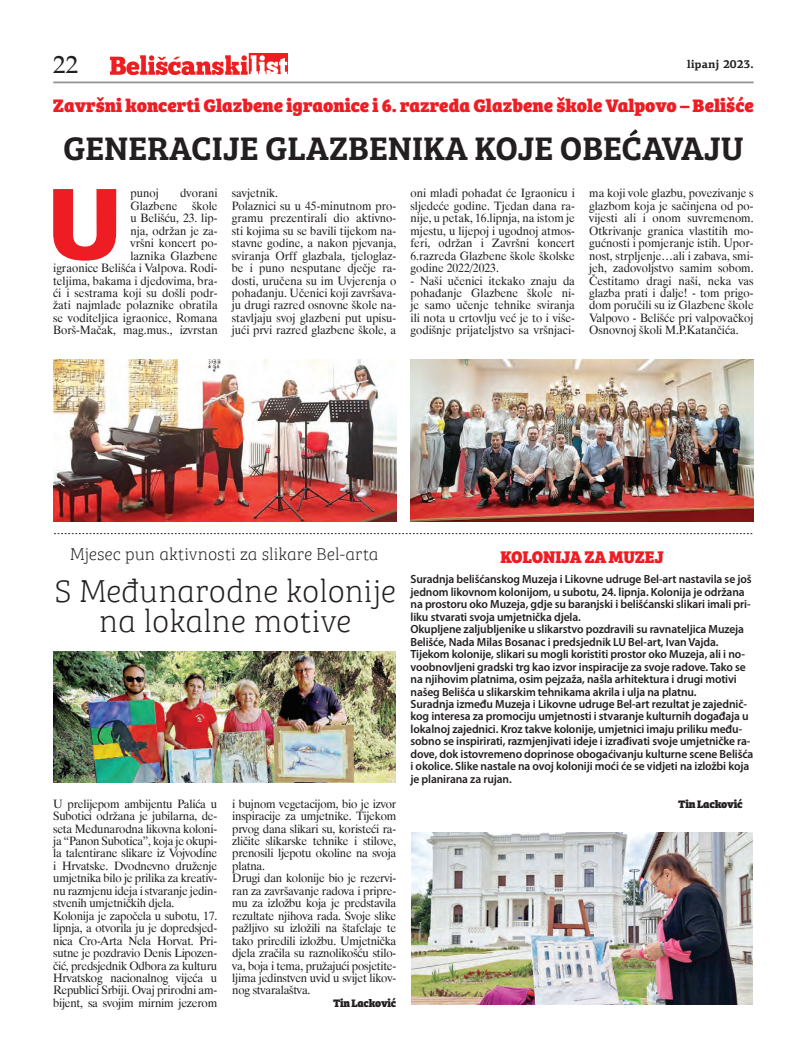
<style>
.page{position:relative;width:798px;height:1063px;background:#fff}
.page>*{position:absolute;margin:0;border:0;box-sizing:border-box;transform-origin:0 0}
.t1{font:900 102.25px "PF Agora Sans Pro";color:#ee1d23}
.t2{font:600 33.75px "Bree Serif";color:#231f20}
.t3{font:100 32.5px/29.2px "Bree Serif";color:#231f20;text-align:center}
.t4{font:25px "Palatino Roman";color:#231f20}
.t5{font:800 18.75px "Bree Serif";color:#ee1d23}
.t6{font:100 17.5px "Bree Serif";color:#231f20}
.t7{font:800 17.5px "Bree Serif";letter-spacing:-.01em;color:#ee1d23}
.t8{font:11.88px/12.5px "Dutch 801 BT";letter-spacing:-.02em;color:#231f20;text-align:justify}
.t9{font:600 11.88px/12.5px "Myriad Pro";letter-spacing:-.01em;color:#231f20}
.t10{font:11.88px/12.5px "Dutch 801 BT";color:#231f20;text-align:right}
.t11{font:800 11.25px "Bree Serif";letter-spacing:-.02em;color:#231f20}
.t12{font:700 11.25px "PF Agora Serif Pro";color:#231f20}
</style>
<div class="page">
<hr style="left:53px;top:82px;width:700px;height:1px;background:#939598">
<img style="left:110px;top:53px;width:178px;height:21px">
<img style="left:53px;top:652px;width:342px;height:131px">
<img style="left:411px;top:833px;width:341px;height:172px">
<img style="left:410px;top:359px;width:343px;height:162px">
<img style="left:53px;top:359px;width:343px;height:162px">
<svg style="left:54px;top:533px;width:698px;height:1px"></svg>
<p class="t4" style="left:53px;top:50px;width:26px">22</p>
<p class="t12" style="left:686px;top:57px;width:68px">lipanj 2023.</p>
<p class="t5" style="left:53px;top:90px;width:702px">Završni koncerti Glazbene igraonice i 6. razreda Glazbene škole Valpovo – Belišće</p>
<p class="t2" style="left:63px;top:123px;width:682px">GENERACIJE GLAZBENIKA KOJE OBEĆAVAJU</p>
<p class="t10" style="left:232px;top:187px;width:166px;text-align:left">savjetnik.<br>Polaznici su u 45-minutnom pro&shy;gramu prezentirali dio aktivno&shy;sti kojima su se bavili tijekom na&shy;stavne godine, a nakon pjevanja, sviranja Orff glazbala, tjeloglaz&shy;be i puno nesputane dječje ra&shy;dosti, uručena su im Uvjerenja o pohađanju. Učenici koji završava&shy;ju drugi razred osnovne škole na&shy;stavljaju svoj glazbeni put upisu&shy;jući prvi razred glazbene škole, a</p>
<p class="t8" style="left:410px;top:187px;width:166px">oni mlađi pohađat će Igraonicu i sljedeće godine. Tjedan dana ra&shy;nije, u petak, 16.lipnja, na istom je mjestu, u lijepoj i ugodnoj atmos&shy;feri, održan i Završni koncert 6.razreda Glazbene škole školske godine 2022/2023.</p>
<p class="t8" style="left:589px;top:187px;width:166px">ma koji vole glazbu, povezivanje s glazbom koja je sačinjena od po&shy;vijesti ali i onom suvremenom.<br>Otkrivanje granica vlastitih mo&shy;gućnosti i pomjeranje istih. Upor&shy;nost, strpljenje…ali i zabava, smi&shy;jeh, zadovoljstvo samim sobom.<br>Čestitamo dragi naši, neka vas glazba prati i dalje! - tom prigo&shy;dom poručili su iz Glazbene škole Valpovo - Belišće pri valpovačkoj Osnovnoj školi M.P.Katančića.</p>
<p class="t10" style="left:53px;top:187px;width:166px">dvorani<br>Glazbene škole<br>u Belišću, 23. lip-<br>nja, održan je za-<br>vršni koncert po-<br>laznika Glazbene<br>igraonice Belišća i Valpova. Rodi&shy;teljima, bakama i djedovima, bra&shy;ći i sestrama koji su došli podr&shy;žati najmlađe polaznike obratila se voditeljica igraonice, Romana<br>Borš-Mačak, mag.mus., izvrstan</p>
<p class="t1" style="left:47px;top:157px;width:78px">U</p>
<p class="t8" style="left:130px;top:187px;width:30px">punoj</p>
<p class="t8" style="left:410px;top:274px;width:166px">- Naši učenici itekako znaju da pohađanje Glazbene škole ni&shy;je samo učenje tehnike sviranja ili nota u crtovlju već je to i više&shy;godišnje prijateljstvo sa vršnjaci-</p>
<p class="t6" style="left:70px;top:541px;width:310px">Mjesec pun aktivnosti za slikare Bel-arta</p>
<p class="t3" style="left:55px;top:575px;width:343px">S Međunarodne kolonije na lokalne motive</p>
<p class="t8" style="left:53px;top:797px;width:165px;text-align:left">U prelijepom ambijentu Palića u Subotici održana je jubilarna, de&shy;seta Međunarodna likovna koloni&shy;ja “Panon Subotica”, koja je okupi&shy;la talentirane slikare iz Vojvodine i Hrvatske. Dvodnevno druženje umjetnika bilo je prilika za kreativ&shy;nu razmjenu ideja i stvaranje jedin&shy;stvenih umjetničkih djela.<br>Kolonija je započela u subotu, 17. lipnja, a otvorila ju je dopredsjed&shy;nica Cro-Arta Nela Horvat. Pri&shy;sutne je pozdravio Denis Lipozen&shy;čić, predsjednik Odbora za kulturu Hrvatskog nacionalnog vijeća u Republici Srbiji. Ovaj prirodni am&shy;bijent, sa svojim mirnim jezerom</p>
<p class="t8" style="left:232px;top:797px;width:165px;text-align:left">i bujnom vegetacijom, bio je izvor inspiracije za umjetnike. Tijekom prvog dana slikari su, koristeći ra&shy;zličite slikarske tehnike i stilove, prenosili ljepotu okoline na svoja platna.<br>Drugi dan kolonije bio je rezervi&shy;ran za završavanje radova i pripre&shy;mu za izložbu koja je predstavila rezultate njihova rada. Svoje slike pažljivo su izložili na štafelaje te tako priredili izložbu. Umjetnička djela zračila su raznolikošću stilo&shy;va, boja i tema, pružajući posjetite&shy;ljima jedinstven uvid u svijet likov&shy;nog stvaralaštva.</p>
<p class="t11" style="left:333px;top:994px;width:65px">Tin Lacković</p>
<p class="t7" style="left:500px;top:542px;width:165px">Kolonija za Muzej</p>
<p class="t9" style="left:410px;top:573px;width:344px">Suradnja belišćanskog Muzeja i Likovne udruge Bel-art nastavila se još jednom likovnom kolonijom, u subotu, 24. lipnja. Kolonija je održana na prostoru oko Muzeja, gdje su baranjski i belišćanski slikari imali pri&shy;liku stvarati svoja umjetnička djela.<br>Okupljene zaljubljenike u slikarstvo pozdravili su ravnateljica Muzeja Belišće, Nada Milas Bosanac i predsjednik LU Bel-art, Ivan Vajda.<br>Tijekom kolonije, slikari su mogli koristiti prostor oko Muzeja, ali i no&shy;voobnovljeni gradski trg kao izvor inspiracije za svoje radove. Tako se na njihovim platnima, osim pejzaža, našla arhitektura i drugi motivi našeg Belišća u slikarskim tehnikama akrila i ulja na platnu.<br>Suradnja između Muzeja i Likovne udruge Bel-art rezultat je zajednič&shy;kog interesa za promociju umjetnosti i stvaranje kulturnih događaja u lokalnoj zajednici. Kroz takve kolonije, umjetnici imaju priliku među&shy;sobno se inspirirati, razmjenjivati ideje i izrađivati svoje umjetničke ra&shy;dove, dok istovremeno doprinose obogaćivanju kulturne scene Belišća i okolice. Slike nastale na ovoj koloniji moći će se vidjeti na izložbi koja je planirana za rujan.</p>
<p class="t11" style="left:678px;top:795px;width:66px">Tin Lacković</p>
</div>
